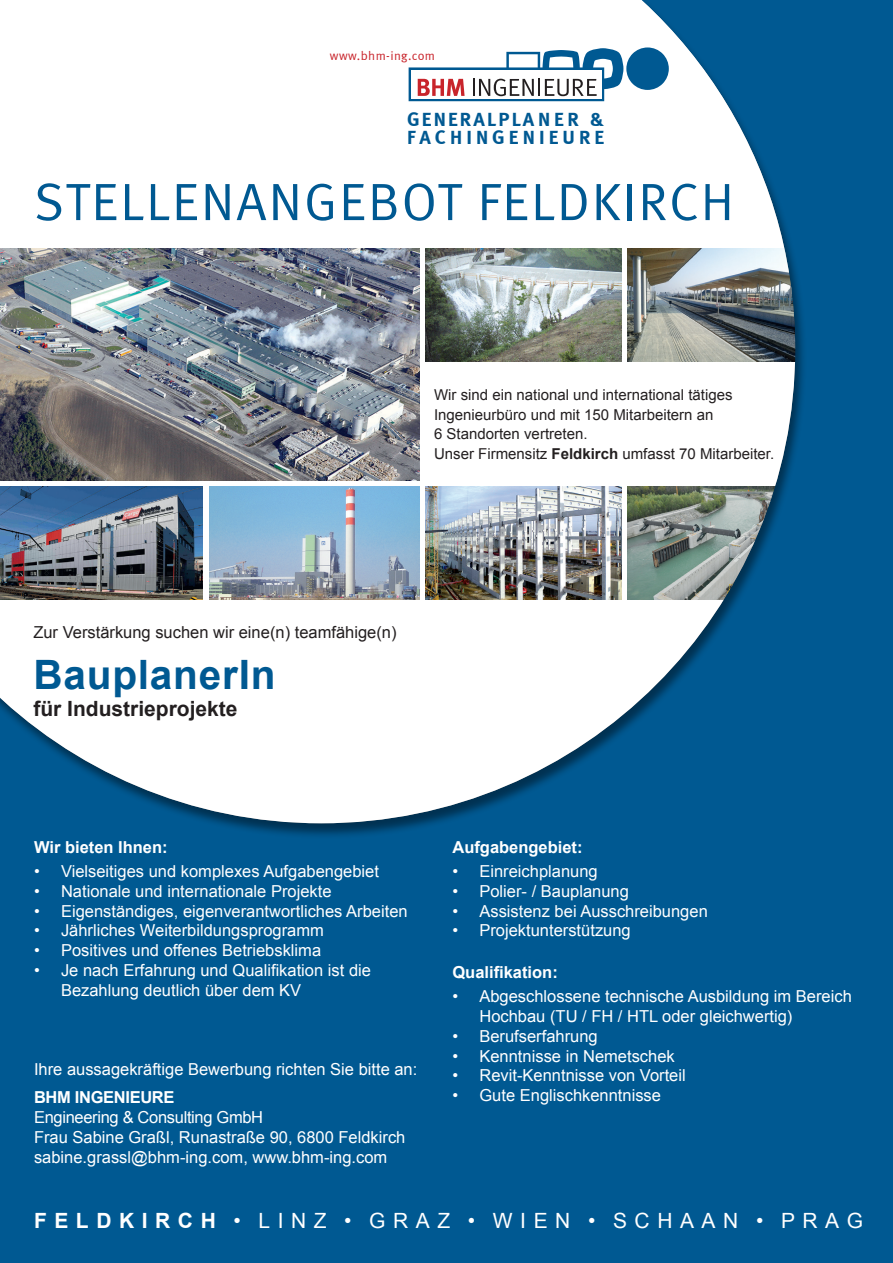
<style>
.page{position:relative;width:893px;height:1263px;background:#fff}
.page>*{position:absolute;margin:0;border:0;box-sizing:border-box;transform-origin:0 0}
.t1{font:52.5px "Meta Normal";letter-spacing:.04em;color:#005992}
.t2{font:700 40.5px "Arial";letter-spacing:.02em;color:#005992}
.t3{font:21px "Arial";color:#fff}
.t4{font:700 21px "Arial";color:#231f20}
.t5{font:700 21px "Arial";letter-spacing:.36em;color:#fff}
.t6{font:700 19.65px/18.5px "Meta";letter-spacing:.2em;color:#005992}
.t7{font:16.5px/19.8px "Arial";color:#fff}
.t8{font:700 16.5px "Arial";color:#fff}
.t9{font:16.5px "Arial";color:#231f20}
.t10{font:700 16.5px "Arial";letter-spacing:-.02em;color:#fff}
.t11{font:15px/19.5px "Arial";color:#231f20}
.t12{font:12.6px "Meta Normal";letter-spacing:.03em;color:#c8242b}
.s1{font-weight:700}
.s2{font-weight:400}
</style>
<div class="page">
<div style="left:0;top:0;width:893px;height:1263px;background:#231f20;opacity:.5"></div>
<svg style="left:409px;top:47px;width:260px;height:54px"></svg>
<p class="t12" style="left:330px;top:48px;width:107px">www.bhm-ing.com</p>
<p class="t6" style="left:407px;top:110px;width:199px">GENERALPLANER &amp;<br>FACHINGENIEURE</p>
<h1 class="t1" style="left:34px;top:172px;width:701px">STELLENANGEBOT FELDKIRCH</h1>
<p class="t11" style="left:434px;top:385px;width:342px">Wir sind ein national und international tätiges Ingenieurbüro und mit 150 Mitarbeitern an<br>6 Standorten vertreten.<br>Unser Firmensitz <span class="s1">Feldkirch</span> umfasst 70 Mitarbeiter.</p>
<p class="t9" style="left:33px;top:622px;width:365px">Zur Verstärkung suchen wir eine(n) teamfähige(n)</p>
<h2 class="t2" style="left:33px;top:647px;width:244px">BauplanerIn</h2>
<p class="t4" style="left:33px;top:695px;width:206px">für Industrieprojekte</p>
<p class="t8" style="left:34px;top:836px;width:135px">Wir bieten Ihnen:</p>
<p class="t7" style="left:34px;top:861px;width:346px">• Vielseitiges und komplexes Aufgabengebiet</p>
<p class="t7" style="left:34px;top:881px;width:299px">• Nationale und internationale Projekte</p>
<p class="t7" style="left:34px;top:901px;width:375px">• Eigenständiges, eigenverantwortliches Arbeiten</p>
<p class="t7" style="left:34px;top:921px;width:291px">• Jährliches Weiterbildungsprogramm</p>
<p class="t7" style="left:34px;top:941px;width:289px">• Positives und offenes Betriebsklima</p>
<p class="t7" style="left:61px;top:960px;width:311px;text-indent:-27px">• Je nach Erfahrung und Qualifikation ist die<br>Bezahlung deutlich über dem KV</p>
<p class="t7" style="left:34px;top:1059px;width:385px">Ihre aussagekräftige Bewerbung richten Sie bitte an:</p>
<p class="t10" style="left:34px;top:1087px;width:142px">BHM INGENIEURE</p>
<p class="t7" style="left:34px;top:1108px;width:373px">Engineering &amp; Consulting GmbH<br>Frau Sabine Graßl, Runastraße 90, 6800 Feldkirch sabine.grassl@bhm-ing.com, www.bhm-ing.com</p>
<p class="t8" style="left:452px;top:836px;width:132px">Aufgabengebiet:</p>
<p class="t7" style="left:452px;top:861px;width:147px">• Einreichplanung</p>
<p class="t7" style="left:452px;top:881px;width:178px">• Polier- / Bauplanung</p>
<p class="t7" style="left:452px;top:901px;width:257px">• Assistenz bei Ausschreibungen</p>
<p class="t7" style="left:452px;top:921px;width:180px">• Projektunterstützung</p>
<p class="t8" style="left:452px;top:961px;width:107px">Qualifikation:</p>
<p class="t7" style="left:479px;top:987px;width:374px;text-indent:-27px">• Abgeschlossene technische Ausbildung im Bereich<br>Hochbau (TU / FH / HTL oder gleichwertig)</p>
<p class="t7" style="left:452px;top:1026px;width:147px">• Berufserfahrung</p>
<p class="t7" style="left:452px;top:1046px;width:224px">• Kenntnisse in Nemetschek</p>
<p class="t7" style="left:452px;top:1066px;width:235px">• Revit-Kenntnisse von Vorteil</p>
<p class="t7" style="left:452px;top:1086px;width:210px">• Gute Englischkenntnisse</p>
<p class="t5" style="left:34px;top:1207px;width:230px">fe ldkir ch <span class="s2">•linz</span></p>
<p class="t3" style="left:344px;top:1207px;width:33px">• graz</p>
<p class="t3" style="left:468px;top:1207px;width:32px">• wien</p>
<p class="t3" style="left:588px;top:1207px;width:34px">• schaan</p>
<p class="t3" style="left:756px;top:1207px;width:35px">• prag</p>
</div>
